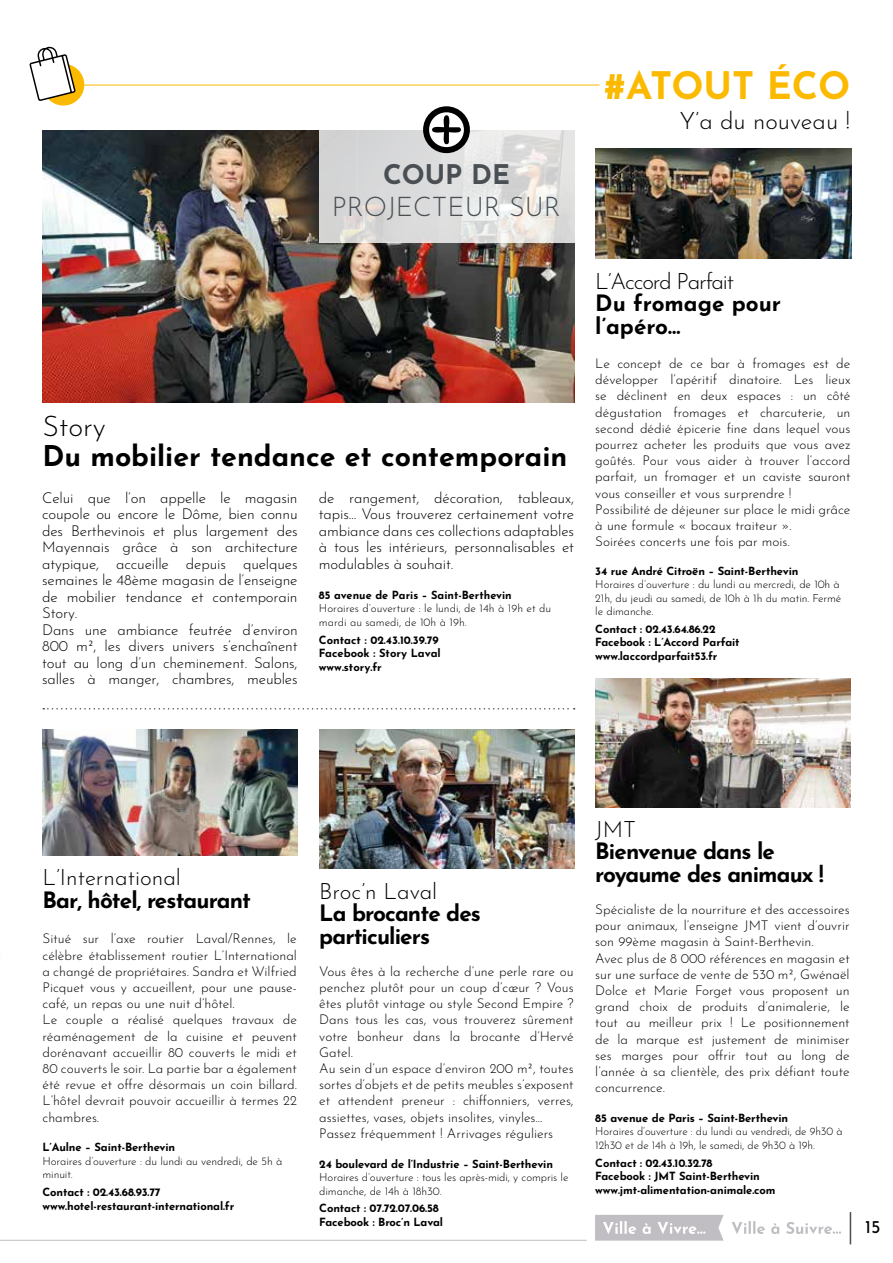
<style>
.page{position:relative;width:893px;height:1263px;background:#fff}
.page>*{position:absolute;margin:0;border:0;box-sizing:border-box;transform-origin:0 0}
.t1{font:700 37.8px "Josefin Sans";color:#fbba00}
.t2{font:700 28.5px "Josefin Sans";color:#000}
.t3{font:300 28.5px "Josefin Sans";color:#000}
.t4{font:300 27px "Josefin Sans";color:#4a4f54}
.t5{font:700 27px "Josefin Sans";color:#4a4f54}
.t6{font:300 24px "Josefin Sans";color:#000}
.t7{font:700 22.5px/22.5px "Josefin Sans";letter-spacing:-.04em;color:#000}
.t8{font:300 22.5px "Josefin Sans";color:#000}
.t9{font:700 22.5px/22.5px "Josefin Sans";color:#000}
.t10{font:300 22.5px "Josefin Sans";letter-spacing:-.05em;color:#000}
.t11{font:18px "Josefin Sans";color:#000}
.t12{font:300 15px/16.5px "Josefin Sans";letter-spacing:-.01em;color:#000}
.t13{font:300 13.5px/16.2px "Josefin Sans";color:#000}
.t14{font:700 11.25px/13.5px "Josefin Sans";letter-spacing:-.01em;color:#000}
.t15{font:300 11.25px/13.5px "Josefin Sans";letter-spacing:-.01em;color:#000}
</style>
<div class="page">
<svg style="left:595px;top:1215px;width:129px;height:26px;background:#c9c7ca"></svg>
<svg style="left:732px;top:1221px;width:109px;height:13px"></svg>
<hr style="left:0;top:1240px;width:587px;height:1px;background:#c0bec2">
<hr style="left:850px;top:1212px;width:1px;height:32px;background:#4a4f54">
<hr style="left:63px;top:85px;width:537px;height:1px;background:#fbba00">
<img style="left:595px;top:149px;width:256px;height:109px">
<img style="left:595px;top:679px;width:255px;height:128px">
<img style="left:43px;top:130px;width:531px;height:272px">
<svg style="left:319px;top:106px;width:255px;height:137px"></svg>
<svg style="left:426px;top:109px;width:41px;height:41px"></svg>
<div style="left:423px;top:106px;width:47px;height:47px;border:6px solid #000;border-radius:50%"></div>
<svg style="left:432px;top:115px;width:29px;height:29px"></svg>
<div style="left:43px;top:64px;width:41px;height:42px;background:#fbba00;border-radius:50%"></div>
<svg style="left:29px;top:47px;width:47px;height:54px"></svg>
<svg style="left:43px;top:708px;width:532px;height:1px"></svg>
<img style="left:43px;top:729px;width:255px;height:127px">
<img style="left:319px;top:729px;width:255px;height:140px">
<h3 class="t5" style="left:383px;top:154px;width:128px">COUP DE</h3>
<h3 class="t4" style="left:332px;top:187px;width:231px">PROJECTEUR SUR</h3>
<h2 class="t3" style="left:43px;top:405px;width:65px">Story</h2>
<h2 class="t2" style="left:43px;top:435px;width:526px">Du mobilier tendance et contemporain</h2>
<p class="t12" style="left:319px;top:488px;width:257px;text-align:justify">de rangement, décoration, tableaux, tapis… Vous trouverez certainement votre ambiance dans ces collections adaptables à tous les intérieurs, personnalisables et modulables à souhait.</p>
<p class="t14" style="left:319px;top:587px;width:194px">85 avenue de Paris – Saint-Berthevin</p>
<p class="t15" style="left:319px;top:601px;width:234px">Horaires d’ouverture : le lundi, de 14h à 19h et du mardi au samedi, de 10h à 19h.</p>
<p class="t14" style="left:319px;top:632px;width:123px">Contact : 02.43.10.39.79<br>Facebook : Story Laval www.story.fr</p>
<p class="t12" style="left:42px;top:488px;width:257px">Celui que l’on appelle le magasin coupole ou encore le Dôme, bien connu des Berthevinois et plus largement des Mayennais grâce à son architecture atypique, accueille depuis quelques semaines le 48ème magasin de l’enseigne de mobilier tendance et contemporain Story.<br>Dans une ambiance feutrée d’environ 800 m², les divers univers s’enchaînent tout au long d’un cheminement. Salons, salles à manger, chambres, meubles</p>
<h1 class="t1" style="left:604px;top:57px;width:248px">#ATOUT ÉCO</h1>
<h3 class="t6" style="left:679px;top:102px;width:173px">Y’a du nouveau !</h3>
<h3 class="t10" style="left:595px;top:264px;width:140px">L’Accord Parfait</h3>
<h3 class="t9" style="left:595px;top:290px;width:187px">Du fromage pour l’apéro…</h3>
<p class="t13" style="left:595px;top:354px;width:257px">Le concept de ce bar à fromages est de développer l’apéritif dinatoire. Les lieux se déclinent en deux espaces : un côté dégustation fromages et charcuterie, un second dédié épicerie fine dans lequel vous pourrez acheter les produits que vous avez goûtés. Pour vous aider à trouver l’accord parfait, un fromager et un caviste sauront vous conseiller et vous surprendre !<br>Possibilité de déjeuner sur place le midi grâce à une formule « bocaux traiteur ».<br>Soirées concerts une fois par mois.</p>
<p class="t14" style="left:595px;top:563px;width:205px">34 rue André Citroën – Saint-Berthevin</p>
<p class="t15" style="left:595px;top:577px;width:248px">Horaires d’ouverture : du lundi au mercredi, de 10h à<br>21h, du jeudi au samedi, de 10h à 1h du matin. Fermé le dimanche.</p>
<p class="t14" style="left:595px;top:621px;width:146px">Contact : 02.43.64.86.22<br>Facebook : L’Accord Parfait www.laccordparfait53.fr</p>
<h3 class="t8" style="left:43px;top:861px;width:140px">L’International</h3>
<h3 class="t7" style="left:43px;top:887px;width:210px">Bar, hôtel, restaurant</h3>
<p class="t13" style="left:43px;top:929px;width:256px">Situé sur l’axe routier Laval/Rennes, le célèbre établissement routier L’International a changé de propriétaires. Sandra et Wilfried Picquet vous y accueillent, pour une pause&shy;café, un repas ou une nuit d’hôtel.<br>Le couple a réalisé quelques travaux de réaménagement de la cuisine et peuvent dorénavant accueillir 80 couverts le midi et 80 couverts le soir. La partie bar a également été revue et offre désormais un coin billard.<br>L’hôtel devrait pouvoir accueillir à termes 22 chambres.</p>
<p class="t14" style="left:43px;top:1140px;width:134px">L’Aulne – Saint-Berthevin</p>
<p class="t15" style="left:43px;top:1153px;width:241px">Horaires d’ouverture : du lundi au vendredi, de 5h à minuit.</p>
<p class="t14" style="left:43px;top:1184px;width:193px">Contact : 02.43.68.93.77 www.hotel-restaurant-international.fr</p>
<h3 class="t8" style="left:319px;top:874px;width:120px">Broc’n Laval</h3>
<h3 class="t7" style="left:319px;top:900px;width:163px">La brocante des particuliers</h3>
<p class="t13" style="left:319px;top:962px;width:256px">Vous êtes à la recherche d’une perle rare ou penchez plutôt pour un coup d’cœur ? Vous êtes plutôt vintage ou style Second Empire ?<br>Dans tous les cas, vous trouverez sûrement votre bonheur dans la brocante d’Hervé Gatel.<br>Au sein d’un espace d’environ 200 m², toutes sortes d’objets et de petits meubles s’exposent et attendent preneur : chiffonniers, verres, assiettes, vases, objets insolites, vinyles… Passez fréquemment ! Arrivages réguliers</p>
<p class="t14" style="left:319px;top:1156px;width:235px">24 boulevard de l’Industrie – Saint-Berthevin</p>
<p class="t15" style="left:319px;top:1169px;width:251px">Horaires d’ouverture : tous les après-midi, y compris le dimanche, de 14h à 18h30.</p>
<p class="t14" style="left:319px;top:1201px;width:125px">Contact : 07.72.07.06.58<br>Facebook : Broc’n Laval</p>
<h3 class="t8" style="left:595px;top:812px;width:42px">JMT</h3>
<h3 class="t7" style="left:595px;top:838px;width:230px">Bienvenue dans le royaume des animaux !</h3>
<p class="t13" style="left:595px;top:900px;width:256px">Spécialiste de la nourriture et des accessoires pour animaux, l’enseigne JMT vient d’ouvrir son 99ème magasin à Saint-Berthevin.<br>Avec plus de 8 000 références en magasin et sur une surface de vente de 530 m², Gwénaël Dolce et Marie Forget vous proposent un grand choix de produits d’animalerie, le tout au meilleur prix ! Le positionnement de la marque est justement de minimiser ses marges pour offrir tout au long de l’année à sa clientèle, des prix défiant toute concurrence.</p>
<p class="t14" style="left:595px;top:1110px;width:194px">85 avenue de Paris – Saint-Berthevin</p>
<p class="t15" style="left:595px;top:1124px;width:249px">Horaires d’ouverture : du lundi au vendredi, de 9h30 à<br>12h30 et de 14h à 19h, le samedi, de 9h30 à 19h.</p>
<p class="t14" style="left:595px;top:1155px;width:182px">Contact : 02.43.10.32.78<br>Facebook : JMT Saint-Berthevin www.jmt-alimentation-animale.com</p>
<h3 class="t11" style="left:865px;top:1213px;width:17px">15</h3>
</div>
